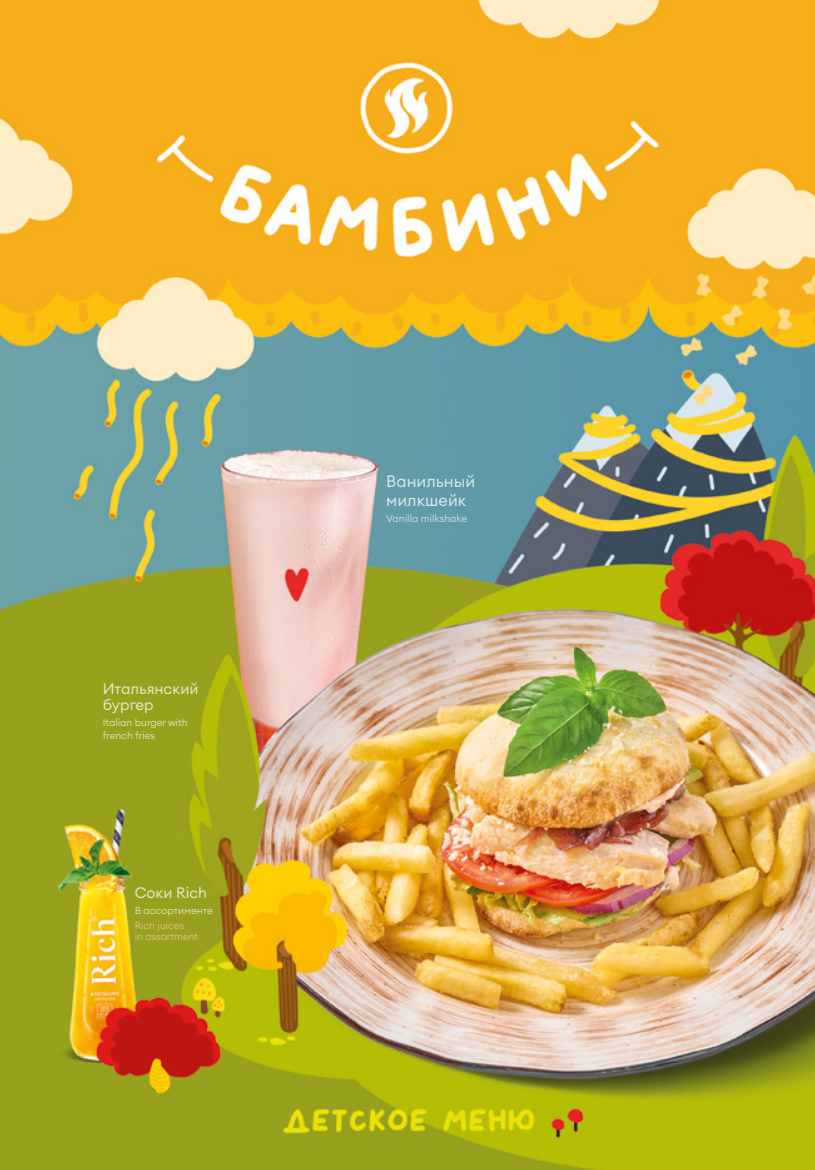
<style>
.page{position:relative;width:815px;height:1170px;background:#fff}
.page>*{position:absolute;margin:0;border:0;box-sizing:border-box;transform-origin:0 0}
.t1{font:16.25px/18.8px "Euclid Circular A";color:#fff}
.t2{font:15px/16.2px "Euclid Circular A";color:#fff}
.t3{font:300 10px/12.5px "Euclid Circular A";color:#fff}
.t4{font:300 10px/11.2px "Euclid Circular A";color:#fbceb0}
</style>
<div class="page">
<img style="left:0;top:0;width:815px;height:1169px">
<h2 class="t2" style="left:103px;top:680px;width:97px">Итальянский бургер</h2>
<p class="t3" style="left:103px;top:716px;width:86px">Italian burger with french fries</p>
<h2 class="t2" style="left:135px;top:884px;width:74px">Соки Rich</h2>
<p class="t3" style="left:135px;top:903px;width:80px">В ассортименте</p>
<p class="t4" style="left:135px;top:919px;width:65px">Rich juices<br>in assortment</p>
<h1 class="t1" style="left:386px;top:471px;width:90px">Ванильный милкшейк</h1>
<p class="t3" style="left:386px;top:512px;width:83px">Vanilla milkshake</p>
</div>
